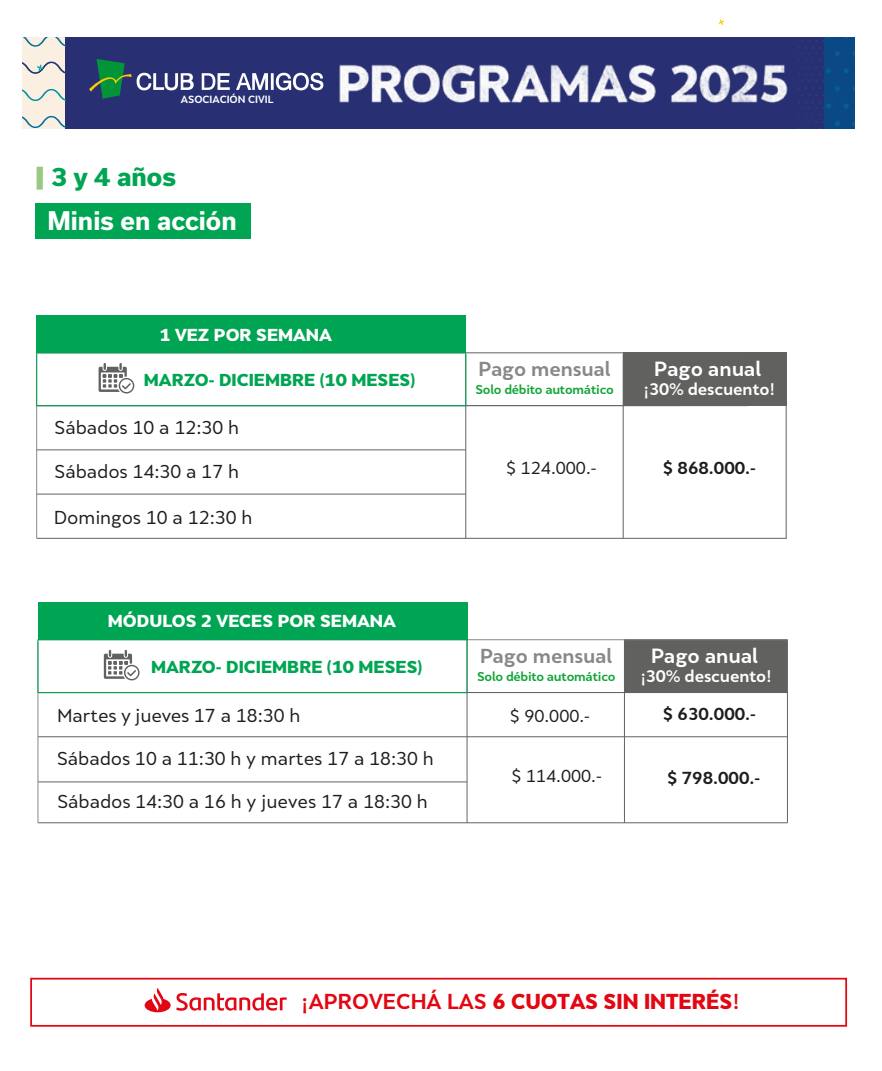
<style>
.page{position:relative;width:882px;height:1071px;background:#fff}
.page>*{position:absolute;margin:0;border:0;box-sizing:border-box;transform-origin:0 0}
.t1{font:700 24.5px "Usual";color:#fff}
.t2{font:800 24.5px "Usual";color:#00a553}
.t3{font:900 20.3px "Skola Sans";color:#e30613}
.t4{font:700 19.25px "Skola Sans";letter-spacing:-.01em;color:#fff}
.t5{font:700 18.9px "Skola Sans";letter-spacing:-.01em;color:#888887}
.t6{font:17.5px "Skola Sans";letter-spacing:-.01em;color:#1d1d1b}
.t7{font:900 16.28px "Skola Sans";color:#00a553;scale:1.05 1}
.t8{font:900 16.28px "Skola Sans";color:#fff;scale:1.05 1}
.t9{font:700 16.28px "Skola Sans";color:#1d1d1b}
.t10{font:16.28px "Skola Sans";color:#1d1d1b}
.t11{font:700 15.75px "Skola Sans";letter-spacing:-.01em;color:#fff}
.t12{font:700 12.08px "Skola Sans";letter-spacing:-.025em;color:#13a538}
.t13{font:700 9.8px "Skola Sans";color:#fff}
.s1{font-weight:700}
</style>
<div class="page">
<div style="left:36px;top:203px;width:215px;height:36px;background:#00a553"></div>
<div style="left:37px;top:167px;width:6px;height:23px;background:#9ac983"></div>
<hr style="left:37px;top:494px;width:429px;height:1px;background:#646363">
<hr style="left:37px;top:538px;width:750px;height:1px;background:#646363">
<div style="left:623px;top:353px;width:164px;height:53px;background:#616160"></div>
<hr style="left:37px;top:405px;width:711px;height:1px;background:#646363">
<hr style="left:37px;top:352px;width:711px;height:1px;background:#646363">
<hr style="left:37px;top:449px;width:429px;height:1px;background:#646363">
<hr style="left:36px;top:354px;width:1px;height:184px;background:#888887">
<hr style="left:623px;top:354px;width:1px;height:184px;background:#646363">
<hr style="left:465px;top:354px;width:1px;height:184px;background:#646363">
<hr style="left:786px;top:353px;width:1px;height:185px;background:#646363">
<div style="left:36px;top:352px;width:430px;height:54px;border:1px solid #00a553"></div>
<svg style="left:99px;top:363px;width:35px;height:31px"></svg>
<div style="left:36px;top:316px;width:430px;height:37px;background:#00a553"></div>
<hr style="left:38px;top:781px;width:429px;height:1px;background:#646363">
<hr style="left:38px;top:822px;width:749px;height:1px;background:#646363">
<div style="left:624px;top:639px;width:163px;height:54px;background:#616160"></div>
<hr style="left:38px;top:692px;width:749px;height:1px;background:#646363">
<hr style="left:38px;top:639px;width:749px;height:1px;background:#888887">
<hr style="left:38px;top:736px;width:750px;height:1px;background:#646363">
<hr style="left:467px;top:639px;width:1px;height:184px;background:#646363">
<hr style="left:38px;top:641px;width:1px;height:182px;background:#888887">
<hr style="left:624px;top:639px;width:1px;height:184px;background:#646363">
<hr style="left:787px;top:639px;width:1px;height:184px;background:#646363">
<div style="left:38px;top:639px;width:429px;height:54px;border:1px solid #00a553"></div>
<svg style="left:104px;top:650px;width:36px;height:30px"></svg>
<div style="left:38px;top:602px;width:429px;height:37px;background:#00a553"></div>
<svg style="left:719px;top:19px;width:5px;height:6px"></svg>
<div style="left:23px;top:37px;width:832px;height:92px;background:#283073"></div>
<div style="left:23px;top:37px;width:42px;height:92px;background:#faefe0"></div>
<svg style="left:23px;top:89px;width:21px;height:12px"></svg>
<svg style="left:23px;top:116px;width:21px;height:12px"></svg>
<svg style="left:23px;top:37px;width:42px;height:10px"></svg>
<svg style="left:23px;top:62px;width:21px;height:12px"></svg>
<img style="left:44px;top:61px;width:744px;height:67px">
<svg style="left:798px;top:37px;width:57px;height:92px"></svg>
<svg style="left:202px;top:73px;width:28px;height:17px"></svg>
<svg style="left:236px;top:73px;width:87px;height:17px"></svg>
<svg style="left:89px;top:59px;width:105px;height:40px"></svg>
<svg style="left:144px;top:988px;width:143px;height:25px"></svg>
<div style="left:30px;top:978px;width:817px;height:49px;border:2px solid #e30613"></div>
<p class="t13" style="left:181px;top:93px;width:94px">ASOCIACIÓN CIVIL</p>
<h1 class="t2" style="left:52px;top:163px;width:126px">3 y 4 años</h1>
<h1 class="t1" style="left:47px;top:207px;width:191px">Minis en acción</h1>
<p class="t8" style="left:160px;top:325px;width:166px">1 VEZ POR SEMANA</p>
<p class="t7" style="left:144px;top:369px;width:260px">MARZO- DICIEMBRE (10 MESES)</p>
<p class="t6" style="left:54px;top:417px;width:186px">Sábados 10 a 12:30 h</p>
<p class="t6" style="left:54px;top:461px;width:186px">Sábados 14:30 a 17 h</p>
<p class="t6" style="left:54px;top:507px;width:200px">Domingos 10 a 12:30 h</p>
<p class="t8" style="left:108px;top:611px;width:276px">MÓDULOS 2 VECES POR SEMANA</p>
<p class="t7" style="left:151px;top:656px;width:260px">MARZO- DICIEMBRE (10 MESES)</p>
<p class="t6" style="left:57px;top:705px;width:245px">Martes y jueves 17 a 18:30 h</p>
<p class="t6" style="left:57px;top:748px;width:379px">Sábados 10 a 11:30 h y martes 17 a 18:30 h</p>
<p class="t6" style="left:57px;top:791px;width:372px">Sábados 14:30 a 16 h y jueves 17 a 18:30 h</p>
<p class="t4" style="left:654px;top:357px;width:109px">Pago anual</p>
<p class="t5" style="left:478px;top:358px;width:134px">Pago mensual</p>
<p class="t12" style="left:475px;top:382px;width:140px">Solo débito automático</p>
<p class="t11" style="left:644px;top:380px;width:133px">¡30% descuento!</p>
<p class="t10" style="left:506px;top:458px;width:92px">$ 124.000.-</p>
<p class="t9" style="left:663px;top:457px;width:95px">$ 868.000.-</p>
<p class="t4" style="left:651px;top:644px;width:109px">Pago anual</p>
<p class="t5" style="left:480px;top:645px;width:134px">Pago mensual</p>
<p class="t12" style="left:477px;top:669px;width:140px">Solo débito automático</p>
<p class="t11" style="left:640px;top:667px;width:133px">¡30% descuento!</p>
<p class="t10" style="left:510px;top:706px;width:82px">$ 90.000.-</p>
<p class="t9" style="left:663px;top:704px;width:95px">$ 630.000.-</p>
<p class="t10" style="left:511px;top:767px;width:92px">$ 114.000.-</p>
<p class="t9" style="left:667px;top:768px;width:95px">$ 798.000.-</p>
<p class="t3" style="left:301px;top:989px;width:440px"><span class="s1">¡APROVECHÁ LAS</span> 6 CUOTAS SIN INTERÉS<span class="s1">!</span></p>
</div>
